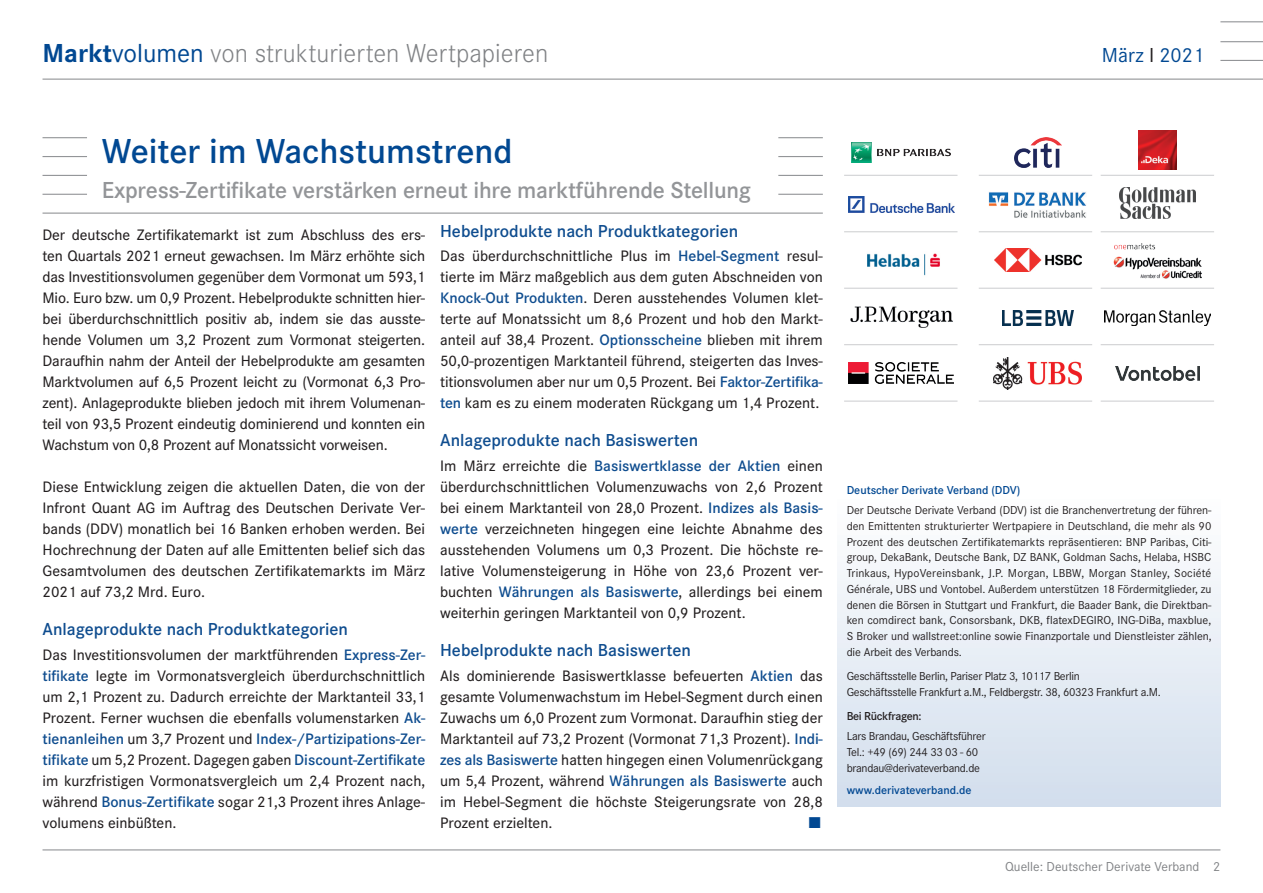
<style>
.page{position:relative;width:1263px;height:893px;background:#fff}
.page>*{position:absolute;margin:0;border:0;box-sizing:border-box;transform-origin:0 0}
.Head_24pt{font:600 36px "Corporate S";color:#014892}
.t1{font:300 27px "Corporate S";color:#808285}
.Subhead{font:600 24px "Corporate S";letter-spacing:-.01em;color:#939598}
.t2{font:21px "Corporate S";color:#014892}
.subhead-blau{font:600 18px "Corporate S";color:#0f4d8f}
.Fließtext{font:500 15.75px/21px "Corporate S";color:#231f20;text-align:justify}
.Fließtext-2{font:15.75px "Zapf Dingbats ITC";color:#014892}
.t3{font:13.5px "Corporate S";color:#808285}
.Copy{font:12px/15.8px "Corporate S";letter-spacing:-.025em;color:#231f20;text-align:justify}
.Copy-2{font:600 12px "Corporate S";color:#014892}
.Copy-3{font:600 12px "Corporate S";letter-spacing:-.025em;color:#231f20}
.s1{font-weight:700;color:#014892}
.s2{font-weight:400;color:#014892}
.s3{color:#231f20}
.s4{font-weight:600;color:#0f4d8f}
</style>
<div class="page">
<hr style="left:1220px;top:60px;width:43px;height:1px;background:#939598">
<hr style="left:1220px;top:21px;width:43px;height:1px;background:#939598">
<hr style="left:1220px;top:41px;width:43px;height:1px;background:#939598">
<hr style="left:43px;top:79px;width:1220px;height:1px;background:#939598">
<hr style="left:43px;top:849px;width:1177px;height:1px;background:#939598">
<hr style="left:43px;top:213px;width:780px;height:1px;background:#939598">
<hr style="left:43px;top:137px;width:44px;height:1px;background:#939598">
<hr style="left:778px;top:137px;width:45px;height:1px;background:#939598">
<hr style="left:43px;top:194px;width:44px;height:1px;background:#939598">
<hr style="left:778px;top:194px;width:45px;height:1px;background:#939598">
<hr style="left:43px;top:175px;width:44px;height:1px;background:#939598">
<hr style="left:778px;top:175px;width:45px;height:1px;background:#939598">
<hr style="left:43px;top:156px;width:44px;height:1px;background:#939598">
<hr style="left:778px;top:156px;width:45px;height:1px;background:#939598">
<hr style="left:844px;top:175px;width:113px;height:1px;background:#d1d2d4">
<hr style="left:979px;top:175px;width:113px;height:1px;background:#d1d2d4">
<hr style="left:1101px;top:175px;width:113px;height:1px;background:#d1d2d4">
<hr style="left:844px;top:231px;width:113px;height:1px;background:#d1d2d4">
<hr style="left:979px;top:231px;width:113px;height:1px;background:#d1d2d4">
<hr style="left:1101px;top:231px;width:113px;height:1px;background:#d1d2d4">
<hr style="left:844px;top:288px;width:113px;height:1px;background:#d1d2d4">
<hr style="left:979px;top:288px;width:113px;height:1px;background:#d1d2d4">
<hr style="left:1101px;top:288px;width:113px;height:1px;background:#d1d2d4">
<hr style="left:844px;top:344px;width:113px;height:1px;background:#d1d2d4">
<hr style="left:979px;top:344px;width:113px;height:1px;background:#d1d2d4">
<hr style="left:1101px;top:344px;width:113px;height:1px;background:#d1d2d4">
<hr style="left:844px;top:401px;width:113px;height:1px;background:#d1d2d4">
<hr style="left:979px;top:401px;width:113px;height:1px;background:#d1d2d4">
<hr style="left:1101px;top:401px;width:113px;height:1px;background:#d1d2d4">
<img style="left:989px;top:192px;width:97px;height:26px">
<img style="left:993px;top:357px;width:89px;height:32px">
<img style="left:848px;top:363px;width:105px;height:21px">
<img style="left:1002px;top:310px;width:71px;height:15px">
<img style="left:852px;top:142px;width:98px;height:20px">
<img style="left:1113px;top:243px;width:88px;height:35px">
<img style="left:867px;top:253px;width:73px;height:23px">
<img style="left:1014px;top:137px;width:47px;height:30px">
<img style="left:1115px;top:366px;width:85px;height:14px">
<img style="left:1138px;top:131px;width:39px;height:39px">
<img style="left:848px;top:196px;width:106px;height:17px">
<img style="left:1120px;top:187px;width:75px;height:31px">
<img style="left:994px;top:249px;width:87px;height:23px">
<img style="left:1105px;top:310px;width:105px;height:16px">
<img style="left:850px;top:306px;width:103px;height:22px">
<div style="left:838px;top:475px;width:382px;height:332px;background:linear-gradient(to bottom,#fff,#d2deed)"></div>
<h2 class="t1" style="left:43px;top:38px;width:507px"><span class="s1">Markt</span><span class="s2">volumen</span> von strukturierten Wertpapieren</h2>
<h3 class="t2" style="left:1102px;top:43px;width:104px">März <span class="s3">I</span> 2021</h3>
<p class="Head_24pt" style="left:102px;top:131px;width:412px">Weiter im Wachstumstrend</p>
<p class="Subhead" style="left:102px;top:176px;width:651px">Express-Zertifikate verstärken erneut ihre marktführende Stellung</p>
<p class="Fließtext" style="left:43px;top:224px;width:384px">Der deutsche Zertifikatemarkt ist zum Abschluss des ers&shy;ten Quartals 2021 erneut gewachsen. Im März erhöhte sich das Investitionsvolumen gegenüber dem Vormonat um 593,1<br>Mio. Euro bzw. um 0,9 Prozent. Hebelprodukte schnitten hier&shy;bei überdurchschnittlich positiv ab, indem sie das ausste&shy;hende Volumen um 3,2 Prozent zum Vormonat steigerten.<br>Daraufhin nahm der Anteil der Hebelprodukte am gesamten Marktvolumen auf 6,5 Prozent leicht zu (Vormonat 6,3 Pro&shy;zent). Anlageprodukte blieben jedoch mit ihrem Volumenan&shy;teil von 93,5 Prozent eindeutig dominierend und konnten ein Wachstum von 0,8 Prozent auf Monatssicht vorweisen.</p>
<p class="Fließtext" style="left:43px;top:476px;width:384px">Diese Entwicklung zeigen die aktuellen Daten, die von der Infront Quant AG im Auftrag des Deutschen Derivate Ver&shy;bands (DDV) monatlich bei 16 Banken erhoben werden. Bei Hochrechnung der Daten auf alle Emittenten belief sich das Gesamtvolumen des deutschen Zertifikatemarkts im März 2021 auf 73,2 Mrd. Euro.</p>
<p class="subhead-blau" style="left:43px;top:618px;width:307px">Anlageprodukte nach Produktkategorien</p>
<p class="Fließtext" style="left:43px;top:644px;width:384px">Das Investitionsvolumen der marktführenden <span class="s4">Express-Zer&shy;tifikate</span> legte im Vormonatsvergleich überdurchschnittlich um 2,1 Prozent zu. Dadurch erreichte der Marktanteil 33,1<br>Prozent. Ferner wuchsen die ebenfalls volumenstarken <span class="s4">Ak&shy;tienanleihen</span> um 3,7 Prozent und <span class="s4">Index-/Partizipations-Zer&shy;tifikate</span> um 5,2 Prozent. Dagegen gaben <span class="s4">Discount-Zertifikate </span>im kurzfristigen Vormonatsvergleich um 2,4 Prozent nach, während <span class="s4">Bonus-Zertifikate</span> sogar 21,3 Prozent ihres Anlage&shy;volumens einbüßten.</p>
<p class="subhead-blau" style="left:440px;top:221px;width:300px">Hebelprodukte nach Produktkategorien</p>
<p class="Fließtext" style="left:440px;top:245px;width:384px">Das überdurchschnittliche Plus im <span class="s4">Hebel-Segment</span> resul&shy;tierte im März maßgeblich aus dem guten Abschneiden von <span class="s4">Knock-Out Produkten</span>. Deren ausstehendes Volumen klet&shy;terte auf Monatssicht um 8,6 Prozent und hob den Markt&shy;anteil auf 38,4 Prozent. <span class="s4">Optionsscheine</span> blieben mit ihrem 50,0-prozentigen Marktanteil führend, steigerten das Inves&shy;titionsvolumen aber nur um 0,5 Prozent. Bei <span class="s4">Faktor-Zertifika&shy;ten</span> kam es zu einem moderaten Rückgang um 1,4 Prozent.</p>
<p class="subhead-blau" style="left:440px;top:429px;width:260px">Anlageprodukte nach Basiswerten</p>
<p class="Fließtext" style="left:440px;top:455px;width:384px">Im März erreichte die <span class="s4">Basiswertklasse der Aktien</span> einen überdurchschnittlichen Volumenzuwachs von 2,6 Prozent bei einem Marktanteil von 28,0 Prozent. <span class="s4">Indizes als Basis&shy;werte</span> verzeichneten hingegen eine leichte Abnahme des ausstehenden Volumens um 0,3 Prozent. Die höchste re&shy;lative Volumensteigerung in Höhe von 23,6 Prozent ver&shy;buchten <span class="s4">Währungen als Basiswerte</span>, allerdings bei einem weiterhin geringen Marktanteil von 0,9 Prozent.</p>
<p class="subhead-blau" style="left:440px;top:639px;width:252px">Hebelprodukte nach Basiswerten</p>
<p class="Fließtext" style="left:440px;top:665px;width:384px">Als dominierende Basiswertklasse befeuerten <span class="s4">Aktien</span> das gesamte Volumenwachstum im Hebel-Segment durch einen Zuwachs um 6,0 Prozent zum Vormonat. Daraufhin stieg der Marktanteil auf 73,2 Prozent (Vormonat 71,3 Prozent). <span class="s4">Indi&shy;zes als Basiswerte</span> hatten hingegen einen Volumenrückgang um 5,4 Prozent, während <span class="s4">Währungen als Basiswerte</span> auch im Hebel-Segment die höchste Steigerungsrate von 28,8<br>Prozent erzielten.</p>
<p class="Fließtext-2" style="left:809px;top:815px;width:12px">■</p>
<p class="Copy-2" style="left:847px;top:483px;width:175px">Deutscher Derivate Verband (DDV)</p>
<p class="Copy" style="left:847px;top:502px;width:366px">Der Deutsche Derivate Verband (DDV) ist die Branchenvertretung der führen&shy;den Emittenten strukturierter Wertpapiere in Deutschland, die mehr als 90<br>Prozent des deutschen Zertifikatemarkts repräsentieren: BNP Paribas, Citi&shy;group, DekaBank, Deutsche Bank, DZ BANK, Goldman Sachs, Helaba, HSBC Trinkaus, HypoVereinsbank, J.P. Morgan, LBBW, Morgan Stanley, Société Générale, UBS und Vontobel. Außerdem unterstützen 18 Fördermitglieder, zu denen die Börsen in Stuttgart und Frankfurt, die Baader Bank, die Direktban&shy;ken comdirect bank, Consorsbank, DKB, flatexDEGIRO, ING-DiBa, maxblue, S Broker und wallstreet:online sowie Finanzportale und Dienstleister zählen, die Arbeit des Verbands.</p>
<p class="Copy" style="left:847px;top:668px;width:316px">Geschäftsstelle Berlin, Pariser Platz 3, 10117 Berlin<br>Geschäftsstelle Frankfurt a.M., Feldbergstr. 38, 60323 Frankfurt a.M.</p>
<p class="Copy-3" style="left:847px;top:709px;width:76px">Bei Rückfragen:</p>
<p class="Copy" style="left:847px;top:728px;width:140px">Lars Brandau, Geschäftsführer</p>
<p class="Copy" style="left:847px;top:744px;width:133px">Tel.: +49 (69) 244 33 03 - 60</p>
<p class="Copy" style="left:847px;top:760px;width:135px">brandau@derivateverband.de</p>
<p class="Copy-2" style="left:847px;top:783px;width:126px">www.derivateverband.de</p>
<p class="t3" style="left:1005px;top:859px;width:217px">Quelle: Deutscher Derivate Verband 2</p>
</div>
